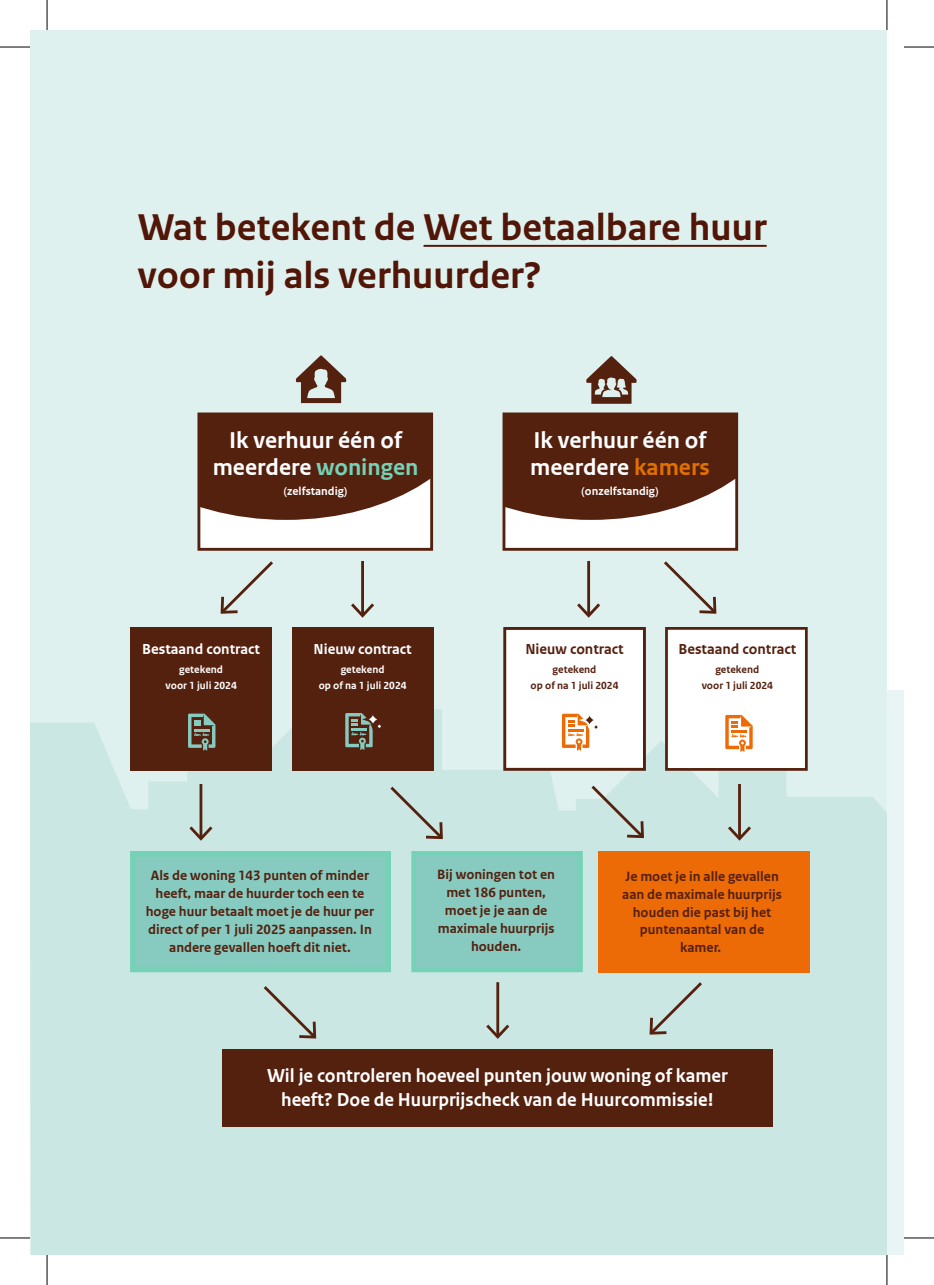
<style>
.page{position:relative;width:934px;height:1285px;background:#fff}
.page>*{position:absolute;margin:0;border:0;box-sizing:border-box;transform-origin:0 0}
.P_10_RO_Broodtekst_Sans_Groot{font:700 39.2px "Rijksoverheid Sans Text";color:#511607}
.t1{font:700 24px/27px "Rijksoverheid Sans Web Text";color:#fff}
.t2{font:700 19.8px/24px "Rijksoverheid Sans Web Text";color:#fff;text-align:center}
.t3{font:700 15.2px "Rijksoverheid Sans Web Text";color:#fff}
.t4{font:700 15.2px "Rijksoverheid Sans Web Text";color:#55210f}
.t5{font:700 14.2px/17.8px "Rijksoverheid Sans Web Text";color:#55210f;text-align:center}
.t6{font:700 12px "Rijksoverheid Sans Web Text";color:#fff}
.t7{font:700 11px/15.6px "Rijksoverheid Sans Web Text";color:#fff;text-align:center}
.t8{font:700 11px/15.6px "Rijksoverheid Sans Web Text";color:#55210f;text-align:center}
.s1{color:#76d2b6}
.s2{color:#e17000}
</style>
<div class="page">
<div style="left:30px;top:30px;width:856px;height:1225px;background:#dff1ee"></div>
<svg style="left:30px;top:687px;width:873px;height:568px;background:#cde7e4"></svg>
<hr style="left:423px;top:245px;width:343px;height:2px;background:#511607">
<svg style="left:130px;top:851px;width:261px;height:121px;background:#84cbbe"></svg>
<svg style="left:411px;top:851px;width:171px;height:121px;background:#85cabe"></svg>
<hr style="left:361px;top:561px;width:3px;height:53px;background:#55210f">
<svg style="left:351px;top:603px;width:23px;height:15px"></svg>
<hr style="left:496px;top:982px;width:3px;height:54px;background:#55210f">
<svg style="left:486px;top:1024px;width:23px;height:15px"></svg>
<hr style="left:199px;top:784px;width:3px;height:53px;background:#55210f">
<svg style="left:189px;top:826px;width:23px;height:14px"></svg>
<hr style="left:737px;top:784px;width:3px;height:53px;background:#55210f">
<svg style="left:727px;top:826px;width:23px;height:14px"></svg>
<svg style="left:220px;top:561px;width:53px;height:53px"></svg>
<svg style="left:647px;top:979px;width:57px;height:57px;background:#c0d6d1"></svg>
<hr style="left:587px;top:561px;width:2px;height:53px;background:#55210f">
<svg style="left:577px;top:603px;width:23px;height:15px"></svg>
<svg style="left:664px;top:561px;width:53px;height:53px"></svg>
<svg style="left:588px;top:782px;width:57px;height:58px;background:#c3d7d3"></svg>
<svg style="left:260px;top:983px;width:58px;height:57px;background:#c1d6d2"></svg>
<svg style="left:387px;top:783px;width:57px;height:58px;background:#c1d6d2"></svg>
<div style="left:597px;top:851px;width:212px;height:121px;background:#ed6b06"></div>
<svg style="left:296px;top:355px;width:50px;height:48px"></svg>
<svg style="left:586px;top:356px;width:50px;height:48px"></svg>
<div style="left:503px;top:414px;width:233px;height:135px;background:#fff"></div>
<svg style="left:506px;top:416px;width:227px;height:104px;background:#643424"></svg>
<div style="left:502px;top:412px;width:235px;height:139px;border:3px solid #55210f"></div>
<div style="left:199px;top:414px;width:232px;height:135px;background:#fff"></div>
<svg style="left:201px;top:416px;width:228px;height:104px;background:#643524"></svg>
<div style="left:197px;top:412px;width:236px;height:139px;border:3px solid #55210f"></div>
<div style="left:130px;top:627px;width:141px;height:144px;background:#55210f"></div>
<div style="left:291px;top:627px;width:142px;height:144px;background:#55210f"></div>
<svg style="left:345px;top:713px;width:36px;height:37px"></svg>
<svg style="left:503px;top:627px;width:142px;height:144px;background:#f1eae6"></svg>
<svg style="left:188px;top:713px;width:27px;height:37px"></svg>
<svg style="left:664px;top:627px;width:143px;height:144px;background:#f2ebe7"></svg>
<div style="left:222px;top:1049px;width:550px;height:78px;background:#55210f"></div>
<hr style="left:0;top:47px;width:30px;height:1px;background:#000">
<hr style="left:903px;top:47px;width:30px;height:1px;background:#000">
<hr style="left:0;top:1237px;width:30px;height:1px;background:#000">
<hr style="left:903px;top:1237px;width:30px;height:1px;background:#000">
<hr style="left:47px;top:0;width:1px;height:30px;background:#000">
<hr style="left:47px;top:1255px;width:1px;height:30px;background:#000">
<hr style="left:886px;top:0;width:1px;height:30px;background:#000">
<hr style="left:886px;top:1255px;width:1px;height:30px;background:#000">
<p class="P_10_RO_Broodtekst_Sans_Groot" style="left:138px;top:205px;width:630px">Wat betekent de Wet betaalbare huur</p>
<p class="P_10_RO_Broodtekst_Sans_Groot" style="left:138px;top:253px;width:405px">voor mij als verhuurder?</p>
<p class="t1" style="left:213px;top:426px;width:207px;text-align:center">Ik verhuur één of meerdere <span class="s1">woningen</span></p>
<p class="t6" style="left:284px;top:484px;width:65px">(zelfstandig)</p>
<p class="t3" style="left:142px;top:641px;width:119px">Bestaand contract</p>
<p class="t7" style="left:165px;top:662px;width:73px">getekend<br>voor 1 juli 2024</p>
<p class="t3" style="left:313px;top:641px;width:100px">Nieuw contract</p>
<p class="t7" style="left:318px;top:662px;width:89px">getekend<br>op of na 1 juli 2024</p>
<p class="t1" style="left:530px;top:426px;width:181px">Ik verhuur één of meerdere <span class="s2">kamers</span></p>
<p class="t6" style="left:581px;top:484px;width:78px">(onzelfstandig)</p>
<p class="t4" style="left:525px;top:641px;width:100px">Nieuw contract</p>
<p class="t8" style="left:530px;top:662px;width:89px">getekend<br>op of na 1 juli 2024</p>
<p class="t4" style="left:678px;top:641px;width:119px">Bestaand contract</p>
<p class="t8" style="left:701px;top:662px;width:73px">getekend<br>voor 1 juli 2024</p>
<p class="t5" style="left:437px;top:866px;width:119px">Bij woningen tot en met 186 punten, moet je je aan de maximale huurprijs houden.</p>
<p class="t5" style="left:146px;top:866px;width:230px">Als de woning 143 punten of minder heeft, maar de huurder toch een te hoge huur betaalt moet je de huur per direct of per 1 juli 2025 aanpassen. In andere gevallen hoeft dit niet.</p>
<p class="t5" style="left:622px;top:867px;width:161px">Je moet je in alle gevallen aan de maximale huurprijs houden die past bij het puntenaantal van de kamer.</p>
<p class="t2" style="left:267px;top:1063px;width:462px">Wil je controleren hoeveel punten jouw woning of kamer heeft? Doe de Huurprijscheck van de Huurcommissie!</p>
</div>
